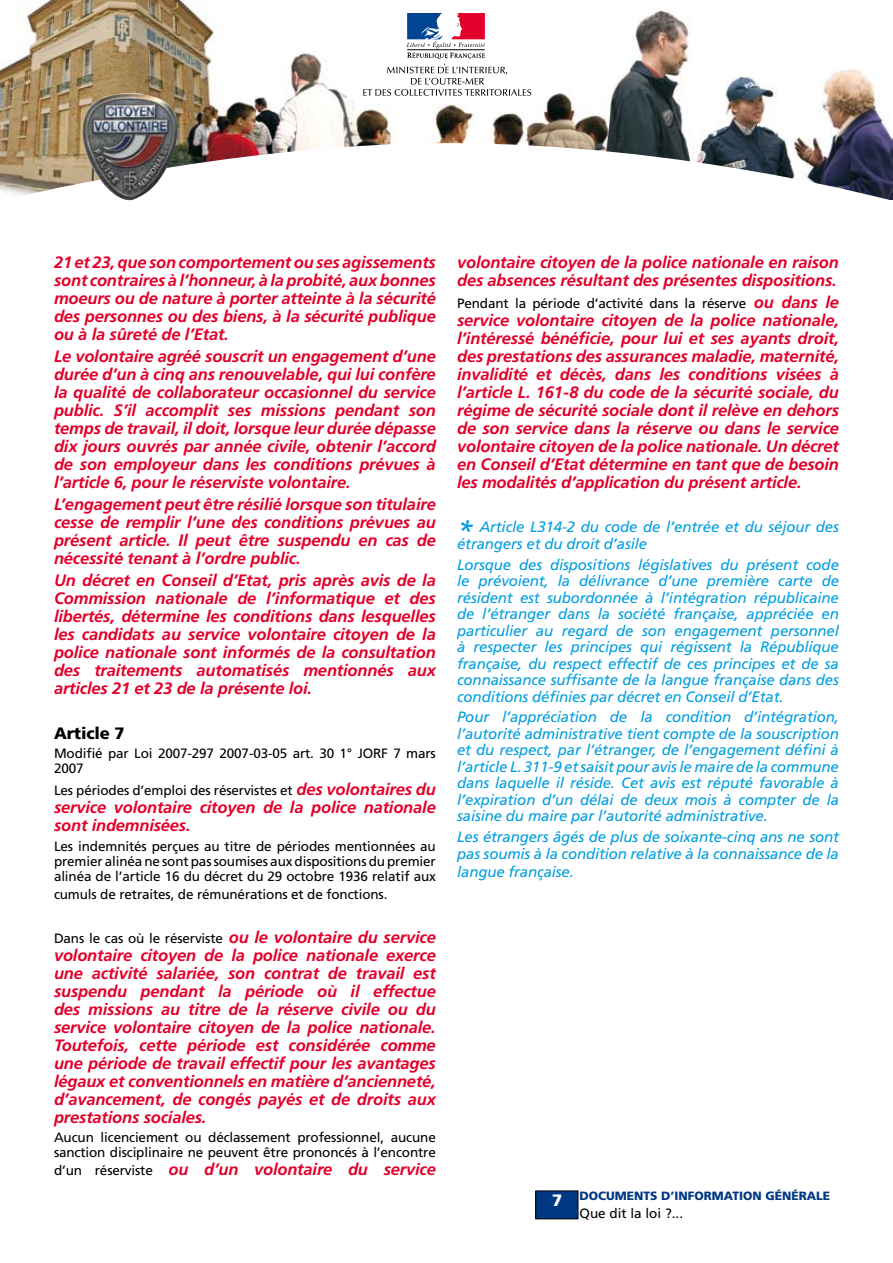
<style>
.page{position:relative;width:893px;height:1263px;background:#fff}
.page>*{position:absolute;margin:0;border:0;box-sizing:border-box;transform-origin:0 0}
.t1{font:italic 700 16.5px/18px "Frutiger";letter-spacing:-.01em;color:#e2002a;text-align:justify}
.t2{font:900 16.5px "Frutiger";color:#000}
.t3{font:900 16.5px "Frutiger";color:#fff}
.t4{font:italic 15px/16.5px "Frutiger";letter-spacing:-.01em;color:#009ee0}
.t5{font:13.5px/15px "Frutiger";letter-spacing:-.01em;color:#000}
.t6{font:900 12px "Frutiger";color:#003882}
.s1{font-weight:700;font-style:italic;font-size:16.5px;color:#e2002a}
.s2{font-weight:400;font-style:normal;font-size:13.5px;color:#000}
.s3{font-size:30px}
</style>
<div class="page">
<img style="left:0;top:0;width:893px;height:200px">
<div style="left:406px;top:12px;width:80px;height:28px;background:#fff"></div>
<svg style="left:363px;top:13px;width:168px;height:83px"></svg>
<img style="left:81px;top:91px;width:99px;height:109px">
<div style="left:536px;top:1191px;width:42px;height:28px;background:#003882"></div>
<div style="left:536px;top:1191px;width:42px;height:28px;border:1px solid #000"></div>
<p class="t1" style="left:54px;top:253px;width:383px">21 et 23, que son comportement ou ses agissements sont contraires à l’honneur, à la probité, aux bonnes moeurs ou de nature à porter atteinte à la sécurité des personnes ou des biens, à la sécurité publique ou à la sûreté de l’Etat.</p>
<p class="t1" style="left:54px;top:347px;width:383px">Le volontaire agréé souscrit un engagement d’une durée d’un à cinq ans renouvelable, qui lui confère la qualité de collaborateur occasionnel du service public. S’il accomplit ses missions pendant son temps de travail, il doit, lorsque leur durée dépasse dix jours ouvrés par année civile, obtenir l’accord de son employeur dans les conditions prévues à l’article 6, pour le réserviste volontaire.</p>
<p class="t1" style="left:54px;top:495px;width:383px">L’engagement peut être résilié lorsque son titulaire cesse de remplir l’une des conditions prévues au présent article. Il peut être suspendu en cas de nécessité tenant à l’ordre public.</p>
<p class="t1" style="left:54px;top:572px;width:383px">Un décret en Conseil d’Etat, pris après avis de la Commission nationale de l’informatique et des libertés, détermine les conditions dans lesquelles les candidats au service volontaire citoyen de la police nationale sont informés de la consultation des traitements automatisés mentionnés aux articles 21 et 23 de la présente loi.</p>
<p class="t2" style="left:54px;top:723px;width:72px">ARTICLE 7</p>
<p class="t5" style="left:54px;top:746px;width:383px">Modifié par Loi 2007-297 2007-03-05 art. 30 1° JORF 7 mars<br>2007</p>
<p class="t5" style="left:54px;top:783px;width:383px">Les périodes d’emploi des réservistes et <span class="s1">des volontaires du</span></p>
<p class="t1" style="left:54px;top:799px;width:383px">service volontaire citoyen de la police nationale sont indemnisées.</p>
<p class="t5" style="left:54px;top:838px;width:383px;text-align:justify">Les indemnités perçues au titre de périodes mentionnées au premier alinéa ne sont pas soumises aux dispositions du premier alinéa de l’article 16 du décret du 29 octobre 1936 relatif aux</p>
<p class="t5" style="left:54px;top:886px;width:335px">cumuls de retraites, de rémunérations et de fonctions.</p>
<p class="t5" style="left:54px;top:931px;width:383px">Dans le cas où le réserviste <span class="s1">ou le volontaire du service</span></p>
<p class="t1" style="left:54px;top:946px;width:383px">volontaire citoyen de la police nationale exerce une activité salariée, son contrat de travail est suspendu pendant la période où il effectue des missions au titre de la réserve civile ou du service volontaire citoyen de la police nationale.<br>Toutefois, cette période est considérée comme une période de travail effectif pour les avantages légaux et conventionnels en matière d’ancienneté, d’avancement, de congés payés et de droits aux prestations sociales.</p>
<p class="t5" style="left:54px;top:1130px;width:383px">Aucun licenciement ou déclassement professionnel, aucune sanction disciplinaire ne peuvent être prononcés à l’encontre</p>
<p class="t1" style="left:54px;top:1161px;width:383px"><span class="s2">d’un réserviste</span> ou d’un volontaire du service</p>
<p class="t1" style="left:457px;top:253px;width:383px">volontaire citoyen de la police nationale en raison des absences résultant des présentes dispositions.</p>
<p class="t5" style="left:457px;top:296px;width:383px">Pendant la période d’activité dans la réserve <span class="s1">ou dans le</span></p>
<p class="t1" style="left:457px;top:311px;width:383px">service volontaire citoyen de la police nationale, l’intéressé bénéficie, pour lui et ses ayants droit, des prestations des assurances maladie, maternité, invalidité et décès, dans les conditions visées à l’article L. 161-8 du code de la sécurité sociale, du régime de sécurité sociale dont il relève en dehors de son service dans la réserve ou dans le service volontaire citoyen de la police nationale. Un décret en Conseil d’Etat détermine en tant que de besoin les modalités d’application du présent article.</p>
<p class="t4" style="left:457px;top:519px;width:383px"><span class="s3">*</span> Article L314-2 du code de l’entrée et du séjour des étrangers et du droit d’asile</p>
<p class="t4" style="left:457px;top:556px;width:383px;text-align:justify">Lorsque des dispositions législatives du présent code le prévoient, la délivrance d’une première carte de résident est subordonnée à l’intégration républicaine de l’étranger dans la société française, appréciée en particulier au regard de son engagement personnel à respecter les principes qui régissent la République française, du respect effectif de ces principes et de sa connaissance suffisante de la langue française dans des conditions définies par décret en Conseil d’Etat.</p>
<p class="t4" style="left:457px;top:709px;width:383px;text-align:justify">Pour l’appréciation de la condition d’intégration, l’autorité administrative tient compte de la souscription et du respect, par l’étranger, de l’engagement défini à l’article L. 311-9 et saisit pour avis le maire de la commune dans laquelle il réside. Cet avis est réputé favorable à l’expiration d’un délai de deux mois à compter de la saisine du maire par l’autorité administrative.</p>
<p class="t4" style="left:457px;top:829px;width:383px">Les étrangers âgés de plus de soixante-cinq ans ne sont pas soumis à la condition relative à la connaissance de la</p>
<p class="t4" style="left:457px;top:863px;width:118px">langue française.</p>
<p class="t3" style="left:552px;top:1190px;width:12px">7</p>
<p class="t6" style="left:579px;top:1189px;width:252px">DOCUMENTS D’INFORMATION GÉNÉRALE</p>
<p class="t5" style="left:579px;top:1206px;width:105px">Que dit la loi ?...</p>
</div>
